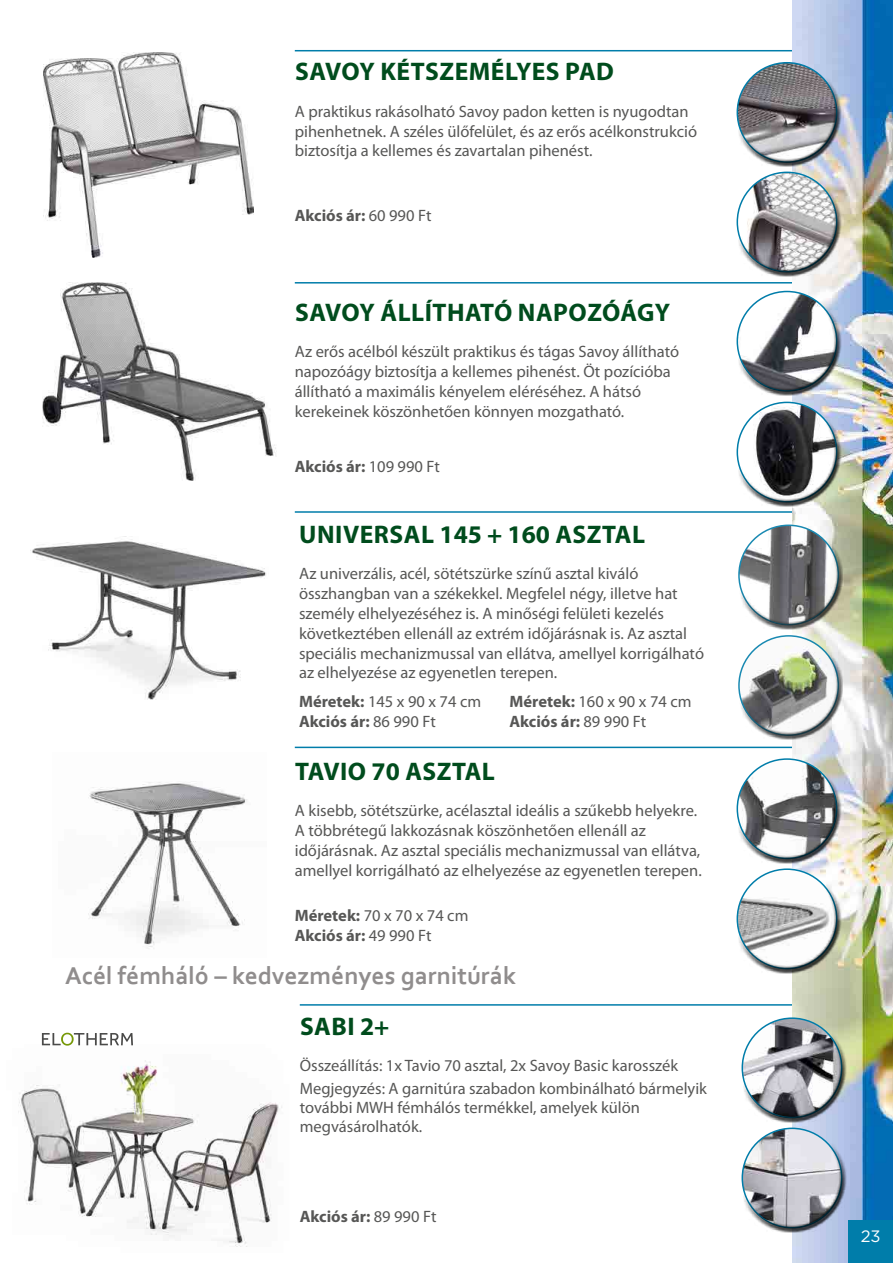
<style>
.page{position:relative;width:893px;height:1263px;background:#fff}
.page>*{position:absolute;margin:0;border:0;box-sizing:border-box;transform-origin:0 0}
.t1{font:700 25.5px "Myriad Pro";letter-spacing:.02em;color:#004c1d}
.t2{font:700 25.5px "Corbel";color:#908d8d}
.t3{font:16.5px/19.8px "Myriad Pro";color:#575756}
.t4{font:700 16.5px/19.8px "Myriad Pro";color:#575756}
.t5{font:16.5px "Gotham";color:#fff}
.s1{font-weight:400}
.s2{font-weight:700}
</style>
<div class="page">
<hr style="left:295px;top:747px;width:595px;height:1px;background:#007daa">
<hr style="left:295px;top:511px;width:595px;height:2px;background:#007daa">
<hr style="left:295px;top:282px;width:595px;height:2px;background:#007daa">
<hr style="left:295px;top:50px;width:595px;height:1px;background:#007daa">
<hr style="left:300px;top:1004px;width:593px;height:2px;background:#007daa">
<img style="left:792px;top:0;width:101px;height:1263px">
<img style="left:18px;top:1044px;width:264px;height:203px">
<div style="left:738px;top:1124px;width:100px;height:78px;background:#fff;opacity:.75"></div>
<div style="left:743px;top:1143px;width:104px;height:89px;background:#000;opacity:.75"></div>
<div style="left:738px;top:1014px;width:100px;height:78px;background:#fff;opacity:.75"></div>
<div style="left:743px;top:1033px;width:104px;height:89px;background:#000;opacity:.75"></div>
<svg style="left:42px;top:1033px;width:91px;height:12px"></svg>
<div style="left:733px;top:58px;width:100px;height:79px;background:#fff;opacity:.75"></div>
<div style="left:738px;top:78px;width:104px;height:89px;background:#000;opacity:.75"></div>
<div style="left:733px;top:168px;width:100px;height:79px;background:#fff;opacity:.75"></div>
<div style="left:738px;top:187px;width:104px;height:89px;background:#000;opacity:.75"></div>
<div style="left:733px;top:287px;width:100px;height:79px;background:#fff;opacity:.75"></div>
<div style="left:738px;top:306px;width:104px;height:89px;background:#000;opacity:.75"></div>
<div style="left:733px;top:398px;width:100px;height:79px;background:#fff;opacity:.75"></div>
<div style="left:738px;top:417px;width:104px;height:89px;background:#000;opacity:.75"></div>
<img style="left:44px;top:53px;width:209px;height:204px">
<img style="left:42px;top:282px;width:234px;height:199px">
<div style="left:733px;top:865px;width:100px;height:78px;background:#fff;opacity:.75"></div>
<div style="left:738px;top:884px;width:104px;height:89px;background:#000;opacity:.75"></div>
<div style="left:733px;top:754px;width:100px;height:79px;background:#fff;opacity:.75"></div>
<div style="left:738px;top:774px;width:104px;height:89px;background:#000;opacity:.75"></div>
<img style="left:88px;top:782px;width:159px;height:167px">
<img style="left:30px;top:536px;width:236px;height:164px">
<div style="left:734px;top:521px;width:101px;height:79px;background:#fff;opacity:.75"></div>
<div style="left:740px;top:540px;width:103px;height:89px;background:#000;opacity:.75"></div>
<div style="left:734px;top:631px;width:101px;height:79px;background:#fff;opacity:.75"></div>
<div style="left:740px;top:651px;width:103px;height:89px;background:#000;opacity:.75"></div>
<div style="left:848px;top:1220px;width:45px;height:43px;background:#007daa"></div>
<h1 class="t1" style="left:295px;top:57px;width:320px">SAVOY KÉTSZEMÉLYES PAD</h1>
<p class="t3" style="left:295px;top:102px;width:404px">A praktikus rakásolható Savoy padon ketten is nyugodtan pihenhetnek. A széles ülőfelület, és az erős acélkonstrukció biztosítja a kellemes és zavartalan pihenést.</p>
<p class="t4" style="left:295px;top:206px;width:138px">Akciós ár: <span class="s1">60 990 Ft</span></p>
<h1 class="t1" style="left:295px;top:298px;width:377px">SAVOY ÁLLÍTHATÓ NAPOZÓÁGY</h1>
<p class="t3" style="left:295px;top:342px;width:386px">Az erős acélból készült praktikus és tágas Savoy állítható napozóágy biztosítja a kellemes pihenést. Öt pozícióba állítható a maximális kényelem eléréséhez. A hátsó kerekeinek köszönhetően könnyen mozgatható.</p>
<p class="t4" style="left:295px;top:457px;width:147px">Akciós ár: <span class="s1">109 990 Ft</span></p>
<h1 class="t1" style="left:299px;top:520px;width:347px">UNIVERSAL 145 + 160 ASZTAL</h1>
<p class="t3" style="left:299px;top:564px;width:406px">Az univerzális, acél, sötétszürke színű asztal kiváló összhangban van a székekkel. Megfelel négy, illetve hat személy elhelyezéséhez is. A minőségi felületi kezelés következtében ellenáll az extrém időjárásnak is. Az asztal speciális mechanizmussal van ellátva, amellyel korrigálható az elhelyezése az egyenetlen terepen.</p>
<p class="t3" style="left:299px;top:692px;width:184px"><span class="s2">Méretek:</span> 145 x 90 x 74 cm<br><span class="s2">Akciós ár:</span> 86 990 Ft</p>
<p class="t3" style="left:510px;top:692px;width:184px"><span class="s2">Méretek:</span> 160 x 90 x 74 cm<br><span class="s2">Akciós ár:</span> 89 990 Ft</p>
<h1 class="t1" style="left:295px;top:757px;width:201px">TAVIO 70 ASZTAL</h1>
<p class="t3" style="left:295px;top:801px;width:408px">A kisebb, sötétszürke, acélasztal ideális a szűkebb helyekre.<br>A többrétegű lakkozásnak köszönhetően ellenáll az időjárásnak. Az asztal speciális mechanizmussal van ellátva, amellyel korrigálható az elhelyezése az egyenetlen terepen.</p>
<p class="t4" style="left:295px;top:905px;width:175px">Méretek: <span class="s1">70 x 70 x 74 cm<br></span>Akciós ár: <span class="s1">49 990 Ft</span></p>
<h1 class="t2" style="left:65px;top:960px;width:452px">Acél fémháló – kedvezményes garnitúrák</h1>
<h1 class="t1" style="left:300px;top:1012px;width:91px">SABI 2+</h1>
<p class="t3" style="left:300px;top:1054px;width:409px;line-height:23px">Összeállítás: 1x Tavio 70 asztal, 2x Savoy Basic karosszék<br>Megjegyzés: A garnitúra szabadon kombinálható bármelyik</p>
<p class="t3" style="left:300px;top:1098px;width:342px;line-height:18.8px">további MWH fémhálós termékkel, amelyek külön megvásárolhatók.</p>
<p class="t4" style="left:300px;top:1207px;width:138px">Akciós ár: <span class="s1">89 990 Ft</span></p>
<p class="t5" style="left:861px;top:1226px;width:21px">23</p>
</div>
